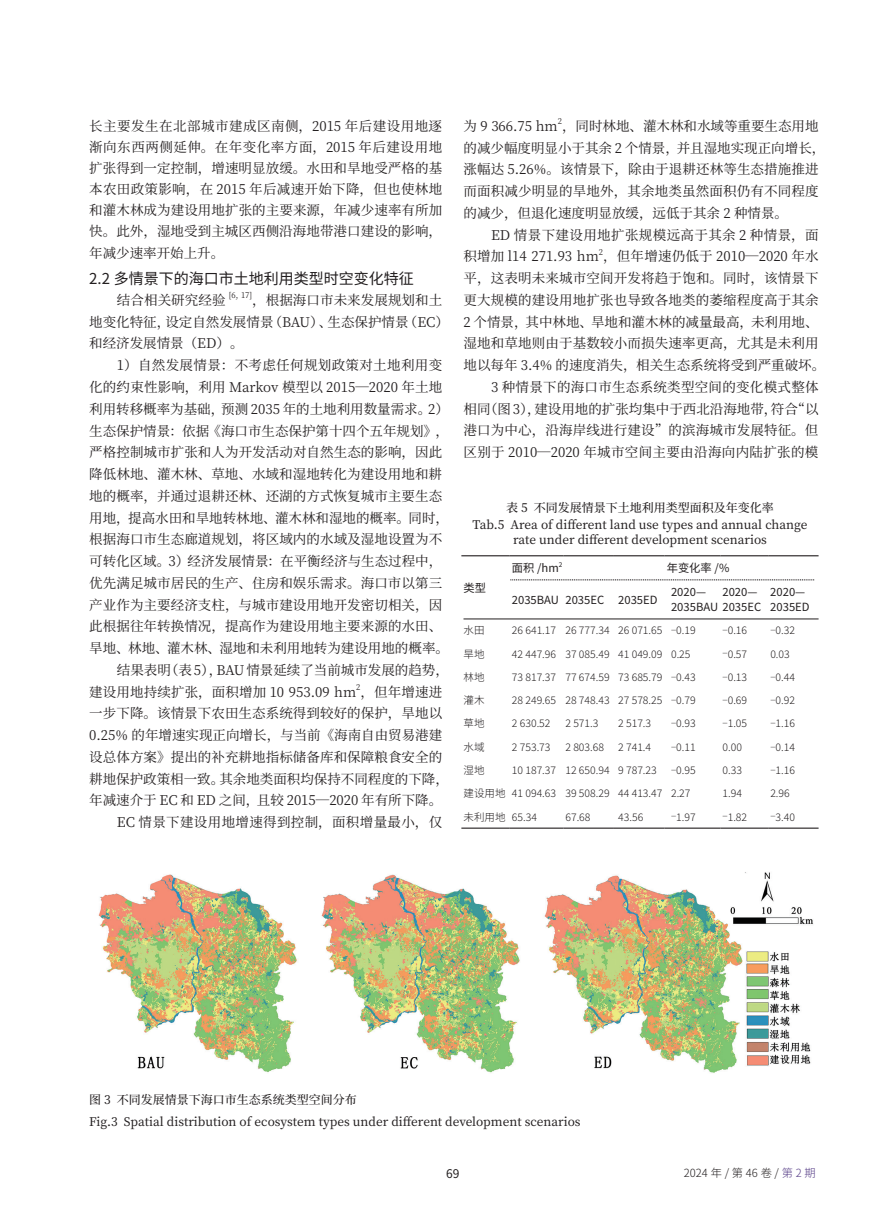
<style>
.page{position:relative;width:893px;height:1212px;background:#fff}
.page>*{position:absolute;margin:0;border:0;box-sizing:border-box;transform-origin:0 0}
.t1{font:15px "Source Han Sans SC";color:#231f20}
.t2{font:13.5px/21.1px "Source Han Serif CN";letter-spacing:.005em;color:#231f20}
.t3{font:13.5px "Source Han Serif CN";letter-spacing:.025em;color:#231f20}
.t4{font:500 12px/21.3px "Source Han Serif CN";color:#231f20}
.t5{font:12px "Source Han Sans SC";color:#231f20}
.t6{font:11.25px/15px "Source Han Sans SC";color:#231f20}
.t7{font:300 11.25px "Source Han Sans SC";letter-spacing:.25em;color:#231f20}
.t8{font:300 10.5px "Source Han Sans SC";color:#231f20}
.t9{font:7.8px "Source Han Serif CN";color:#231f20}
.t10{font:6.6px "Source Han Sans SC";color:#231f20}
.s1{font-family:"Sim Sun";font-weight:400}
.s2{color:#573e87}
</style>
<div class="page">
<img style="left:98px;top:872px;width:716px;height:201px">
<hr style="left:461px;top:555px;width:49px;height:1px;background:#231f20">
<hr style="left:510px;top:555px;width:53px;height:1px;background:#231f20">
<hr style="left:563px;top:555px;width:51px;height:1px;background:#231f20">
<hr style="left:614px;top:555px;width:51px;height:1px;background:#231f20">
<hr style="left:665px;top:555px;width:55px;height:1px;background:#231f20">
<hr style="left:720px;top:555px;width:48px;height:1px;background:#231f20">
<hr style="left:768px;top:555px;width:51px;height:1px;background:#231f20">
<hr style="left:461px;top:827px;width:49px;height:2px;background:#231f20">
<hr style="left:510px;top:827px;width:53px;height:2px;background:#231f20">
<hr style="left:563px;top:827px;width:51px;height:2px;background:#231f20">
<hr style="left:614px;top:827px;width:51px;height:2px;background:#231f20">
<hr style="left:665px;top:827px;width:55px;height:2px;background:#231f20">
<hr style="left:720px;top:827px;width:48px;height:2px;background:#231f20">
<hr style="left:768px;top:827px;width:51px;height:2px;background:#231f20">
<svg style="left:510px;top:580px;width:304px;height:1px"></svg>
<hr style="left:463px;top:619px;width:356px;height:1px;background:#231f20">
<p class="t2" style="left:89px;top:116px;width:354px;text-align:justify">长主要发生在北部城市建成区南侧，2015 年后建设用地逐渐向东西两侧延伸。在年变化率方面，2015 年后建设用地扩张得到一定控制，增速明显放缓。水田和旱地受严格的基本农田政策影响，在 2015 年后减速开始下降，但也使林地和灌木林成为建设用地扩张的主要来源，年减少速率有所加快。此外，湿地受到主城区西侧沿海地带港口建设的影响，年减少速率开始上升。</p>
<p class="t1" style="left:89px;top:270px;width:326px">2.2 多情景下的海口市土地利用类型时空变化特征</p>
<p class="t2" style="left:117px;top:290px;width:110px">结合相关研究经验</p>
<p class="t9" style="left:229px;top:291px;width:25px">[6, 17]</p>
<p class="t2" style="left:89px;top:289px;width:361px;line-height:21.8px;text-indent:163px">，根据海口市未来发展规划和土地变化特征，设定自然发展情景（BAU）、生态保护情景（EC）和经济发展情景（ED）。</p>
<p class="t3" style="left:117px;top:358px;width:327px">1）自然发展情景：不考虑任何规划政策对土地利用变</p>
<p class="t2" style="left:89px;top:377px;width:354px">化的约束性影响，利用 Markov 模型以 2015—2020 年土地</p>
<p class="t2" style="left:89px;top:398px;width:361px">利用转移概率为基础，预测 2035 年的土地利用数量需求。2）</p>
<p class="t2" style="left:89px;top:420px;width:361px">生态保护情景：依据《海口市生态保护第十四个五年规划》，</p>
<p class="t2" style="left:89px;top:442px;width:354px">严格控制城市扩张和人为开发活动对自然生态的影响，因此</p>
<p class="t2" style="left:89px;top:464px;width:354px">降低林地、灌木林、草地、水域和湿地转化为建设用地和耕</p>
<p class="t2" style="left:89px;top:485px;width:354px">地的概率，并通过退耕还林、还湖的方式恢复城市主要生态</p>
<p class="t2" style="left:89px;top:507px;width:361px">用地，提高水田和旱地转林地、灌木林和湿地的概率。同时，</p>
<p class="t2" style="left:89px;top:529px;width:354px">根据海口市生态廊道规划，将区域内的水域及湿地设置为不</p>
<p class="t2" style="left:89px;top:551px;width:354px">可转化区域。3）经济发展情景：在平衡经济与生态过程中，</p>
<p class="t2" style="left:89px;top:572px;width:354px">优先满足城市居民的生产、住房和娱乐需求。海口市以第三</p>
<p class="t2" style="left:89px;top:594px;width:354px">产业作为主要经济支柱，与城市建设用地开发密切相关，因</p>
<p class="t2" style="left:89px;top:616px;width:354px">此根据往年转换情况，提高作为建设用地主要来源的水田、</p>
<p class="t2" style="left:89px;top:638px;width:361px">旱地、林地、灌木林、湿地和未利用地转为建设用地的概率。</p>
<p class="t2" style="left:117px;top:659px;width:334px">结果表明（表 5），BAU 情景延续了当前城市发展的趋势，</p>
<p class="t2" style="left:89px;top:681px;width:354px">建设用地持续扩张，面积增加 10 953.09 hm ，但年增速进</p>
<p class="t9" style="left:356px;top:683px;width:6px">2</p>
<p class="t2" style="left:89px;top:703px;width:354px">一步下降。该情景下农田生态系统得到较好的保护，旱地以</p>
<p class="t2" style="left:89px;top:725px;width:354px">0.25% 的年增速实现正向增长，与当前《海南自由贸易港建</p>
<p class="t2" style="left:89px;top:746px;width:354px">设总体方案》提出的补充耕地指标储备库和保障粮食安全的</p>
<p class="t2" style="left:89px;top:768px;width:361px">耕地保护政策相一致。其余地类面积均保持不同程度的下降，</p>
<p class="t2" style="left:89px;top:790px;width:354px">年减速介于 EC 和 ED 之间，且较 2015—2020 年有所下降。</p>
<p class="t3" style="left:117px;top:814px;width:327px">EC 情景下建设用地增速得到控制，面积增量最小，仅</p>
<p class="t9" style="left:558px;top:117px;width:6px">2</p>
<p class="t2" style="left:463px;top:137px;width:363px;line-height:21.8px">的减少幅度明显小于其余 2 个情景，并且湿地实现正向增长，涨幅达 5.26%。该情景下，除由于退耕还林等生态措施推进而面积减少明显的旱地外，其余地类虽然面积仍有不同程度的减少，但退化速度明显放缓，远低于其余 2 种情景。</p>
<p class="t2" style="left:463px;top:224px;width:357px;line-height:21.8px;text-align:right">ED 情景下建设用地扩张规模远高于其余 2 种情景，面<br>积增加 l14 271.93 hm ，但年增速仍低于 2010—2020 年水</p>
<p class="t2" style="left:463px;top:116px;width:357px">为 9 366.75 hm ，同时林地、灌木林和水域等重要生态用地</p>
<p class="t9" style="left:599px;top:248px;width:6px">2</p>
<p class="t2" style="left:463px;top:268px;width:357px">平，这表明未来城市空间开发将趋于饱和。同时，该情景下</p>
<p class="t2" style="left:463px;top:290px;width:357px">更大规模的建设用地扩张也导致各地类的萎缩程度高于其余</p>
<p class="t2" style="left:463px;top:311px;width:357px">2 个情景，其中林地、旱地和灌木林的减量最高，未利用地、</p>
<p class="t2" style="left:463px;top:333px;width:357px">湿地和草地则由于基数较小而损失速率更高，尤其是未利用</p>
<p class="t2" style="left:463px;top:355px;width:363px">地以每年 3.4% 的速度消失，相关生态系统将受到严重破坏。</p>
<p class="t2" style="left:491px;top:377px;width:329px">3 种情景下的海口市生态系统类型空间的变化模式整体</p>
<p class="t2" style="left:463px;top:398px;width:357px">相同（图 3），建设用地的扩张均集中于西北沿海地带，符合“以</p>
<p class="t2" style="left:463px;top:420px;width:356px">港口为中心，沿海岸线进行建设”的滨海城市发展特征。但</p>
<p class="t3" style="left:463px;top:445px;width:356px">区别于 2010—2020 年城市空间主要由沿海向内陆扩张的模</p>
<p class="t4" style="left:472px;top:499px;width:337px;line-height:16.6px;text-align:center">表 5 不同发展情景下土地利用类型面积及年变化率<br>Tab.5 Area of different land use types and annual change</p>
<p class="t4" style="left:513px;top:529px;width:255px">rate under different development scenarios</p>
<p class="t6" style="left:463px;top:580px;width:24px">类型</p>
<p class="t6" style="left:512px;top:561px;width:48px">面积 /hm</p>
<p class="t10" style="left:559px;top:560px;width:5px">2</p>
<p class="t6" style="left:667px;top:561px;width:64px">年变化率 /%</p>
<p class="t6" style="left:512px;top:592px;width:147px">2035BAU 2035EC 2035ED</p>
<p class="t6" style="left:671px;top:585px;width:92px">2020—<br>2035BAU 2035EC</p>
<p class="t6" style="left:722px;top:585px;width:37px">2020—</p>
<p class="t6" style="left:770px;top:585px;width:41px">2020—<br>2035ED</p>
<p class="t8" style="left:463px;top:625px;width:22px">水田</p>
<p class="t8" style="left:512px;top:625px;width:185px">26 641.17 26 777.34 26 071.65 <span class="s1">-</span>0.19</p>
<p class="t8" style="left:722px;top:625px;width:26px"><span class="s1">-</span>0.16</p>
<p class="t8" style="left:770px;top:625px;width:26px"><span class="s1">-</span>0.32</p>
<p class="t8" style="left:463px;top:648px;width:22px">旱地</p>
<p class="t8" style="left:512px;top:648px;width:180px">42 447.96 37 085.49 41 049.09 0.25</p>
<p class="t8" style="left:722px;top:648px;width:26px"><span class="s1">-</span>0.57</p>
<p class="t8" style="left:770px;top:648px;width:21px">0.03</p>
<p class="t8" style="left:463px;top:671px;width:22px">林地</p>
<p class="t8" style="left:512px;top:671px;width:185px">73 817.37 77 674.59 73 685.79 <span class="s1">-</span>0.43</p>
<p class="t8" style="left:722px;top:671px;width:26px"><span class="s1">-</span>0.13</p>
<p class="t8" style="left:770px;top:671px;width:26px"><span class="s1">-</span>0.44</p>
<p class="t8" style="left:463px;top:694px;width:22px">灌木</p>
<p class="t8" style="left:512px;top:694px;width:185px">28 249.65 28 748.43 27 578.25 <span class="s1">-</span>0.79</p>
<p class="t8" style="left:722px;top:694px;width:26px"><span class="s1">-</span>0.69</p>
<p class="t8" style="left:770px;top:694px;width:26px"><span class="s1">-</span>0.92</p>
<p class="t8" style="left:463px;top:718px;width:22px">草地</p>
<p class="t8" style="left:512px;top:718px;width:40px">2 630.52</p>
<p class="t8" style="left:565px;top:718px;width:35px">2 571.3</p>
<p class="t8" style="left:618px;top:718px;width:35px">2 517.3</p>
<p class="t8" style="left:671px;top:718px;width:26px"><span class="s1">-</span>0.93</p>
<p class="t8" style="left:722px;top:718px;width:26px"><span class="s1">-</span>1.05</p>
<p class="t8" style="left:770px;top:718px;width:26px"><span class="s1">-</span>1.16</p>
<p class="t8" style="left:463px;top:741px;width:22px">水域</p>
<p class="t8" style="left:512px;top:741px;width:40px">2 753.73</p>
<p class="t8" style="left:565px;top:741px;width:40px">2 803.68</p>
<p class="t8" style="left:618px;top:741px;width:35px">2 741.4</p>
<p class="t8" style="left:671px;top:741px;width:26px"><span class="s1">-</span>0.11</p>
<p class="t8" style="left:722px;top:741px;width:21px">0.00</p>
<p class="t8" style="left:770px;top:741px;width:26px"><span class="s1">-</span>0.14</p>
<p class="t8" style="left:463px;top:764px;width:22px">湿地</p>
<p class="t8" style="left:512px;top:764px;width:146px">10 187.37 12 650.94 9 787.23</p>
<p class="t8" style="left:671px;top:764px;width:26px"><span class="s1">-</span>0.95</p>
<p class="t8" style="left:722px;top:764px;width:21px">0.33</p>
<p class="t8" style="left:770px;top:764px;width:26px"><span class="s1">-</span>1.16</p>
<p class="t8" style="left:463px;top:787px;width:229px">建设用地 41 094.63 39 508.29 44 413.47 2.27</p>
<p class="t8" style="left:722px;top:787px;width:21px">1.94</p>
<p class="t8" style="left:770px;top:787px;width:21px">2.96</p>
<p class="t8" style="left:463px;top:811px;width:75px">未利用地 65.34</p>
<p class="t8" style="left:565px;top:811px;width:27px">67.68</p>
<p class="t8" style="left:618px;top:811px;width:27px">43.56</p>
<p class="t8" style="left:671px;top:811px;width:26px"><span class="s1">-</span>1.97</p>
<p class="t8" style="left:722px;top:811px;width:26px"><span class="s1">-</span>1.82</p>
<p class="t8" style="left:770px;top:811px;width:26px"><span class="s1">-</span>3.40</p>
<p class="t4" style="left:89px;top:1089px;width:493px">图 3 不同发展情景下海口市生态系统类型空间分布<br>Fig.3 Spatial distribution of ecosystem types under different development scenarios</p>
<p class="t5" style="left:446px;top:1167px;width:15px">69</p>
<p class="t7" style="left:684px;top:1167px;width:133px">2024年/ 第46卷 /<span class="s2">第2期</span></p>
</div>
